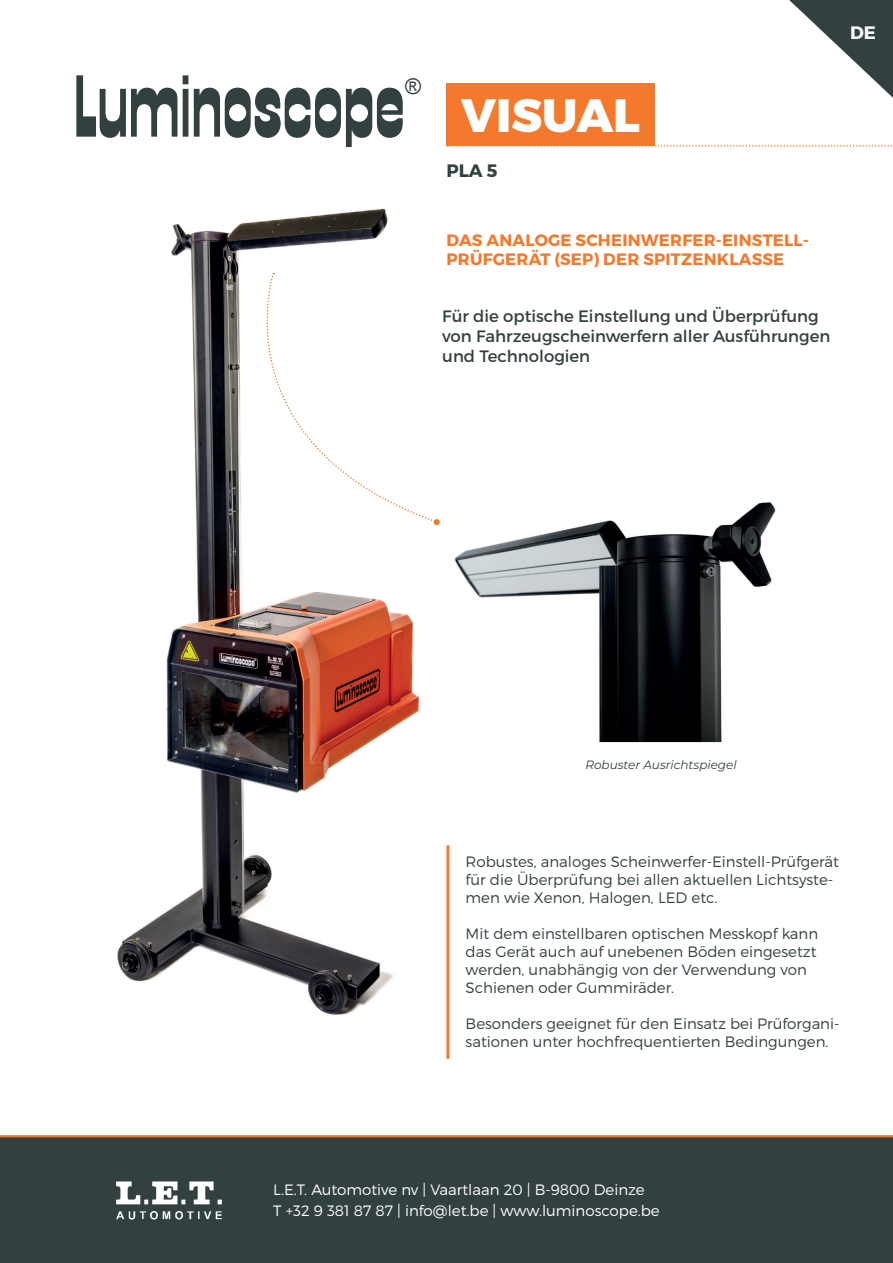
<style>
.page{position:relative;width:893px;height:1263px;background:#fff}
.page>*{position:absolute;margin:0;border:0;box-sizing:border-box;transform-origin:0 0}
.t1{font:91.95px "Zipper Std";color:#32403f}
.t2{font:800 46.8px "Montserrat";color:#fff}
.t3{font:21.6px "Arial";color:#32403f}
.t4{font:700 18px "Montserrat";color:#32403f}
.t5{font:700 18px "Montserrat";color:#fff}
.t6{font:16.5px/19.8px "Montserrat";color:#32403f}
.t7{font:700 16.5px/19.8px "Montserrat";letter-spacing:.01em;color:#f4792c}
.t8{font:300 15px/18px "Montserrat";color:#32403f}
.t9{font:300 15px/21px "Montserrat";color:#fff}
.t10{font:italic 12px "Montserrat";color:#32403f}
</style>
<div class="page">
<svg style="left:789px;top:0;width:104px;height:98px"></svg>
<div style="left:0;top:1137px;width:893px;height:126px;background:#32403f"></div>
<hr style="left:0;top:1135px;width:893px;height:2px;background:#f4792c">
<img style="left:116px;top:1181px;width:106px;height:39px">
<div style="left:446px;top:83px;width:209px;height:63px;background:#f4792c"></div>
<img style="left:117px;top:208px;width:333px;height:807px">
<svg style="left:447px;top:145px;width:445px;height:2px"></svg>
<hr style="left:446px;top:845px;width:3px;height:214px;background:#f4792c">
<img style="left:435px;top:487px;width:341px;height:255px">
<svg style="left:235px;top:275px;width:202px;height:248px"></svg>
<svg style="left:434px;top:519px;width:6px;height:6px"></svg>
<h1 class="t1" style="left:74px;top:55px;width:333px">Luminoscope</h1>
<h3 class="t3" style="left:405px;top:72px;width:17px">®</h3>
<h2 class="t2" style="left:461px;top:86px;width:180px">VISUAL</h2>
<p class="t4" style="left:446px;top:159px;width:53px">PLA 5</p>
<p class="t5" style="left:850px;top:21px;width:27px">DE</p>
<p class="t7" style="left:447px;top:230px;width:364px">DAS ANALOGE SCHEINWERFER-EINSTELL-<br>PRÜFGERÄT (SEP) DER SPITZENKLASSE</p>
<p class="t6" style="left:442px;top:306px;width:390px">Für die optische Einstellung und Überprüfung von Fahrzeugscheinwerfern aller Ausführungen und Technologien</p>
<p class="t10" style="left:585px;top:756px;width:153px">Robuster Ausrichtspiegel</p>
<p class="t8" style="left:466px;top:852px;width:375px">Robustes, analoges Scheinwerfer-Einstell-Prüfgerät für die Überprüfung bei allen aktuellen Lichtsyste&shy;men wie Xenon, Halogen, LED etc.</p>
<p class="t8" style="left:466px;top:924px;width:354px">Mit dem einstellbaren optischen Messkopf kann das Gerät auch auf unebenen Böden eingesetzt werden, unabhängig von der Verwendung von Schienen oder Gummiräder.</p>
<p class="t8" style="left:466px;top:1014px;width:375px">Besonders geeignet für den Einsatz bei Prüforgani&shy;sationen unter hochfrequentierten Bedingungen.</p>
<p class="t9" style="left:273px;top:1178px;width:388px">L.E.T. Automotive nv | Vaartlaan 20 | B-9800 Deinze<br>T +32 9 381 87 87 | info@let.be | www.luminoscope.be</p>
</div>
